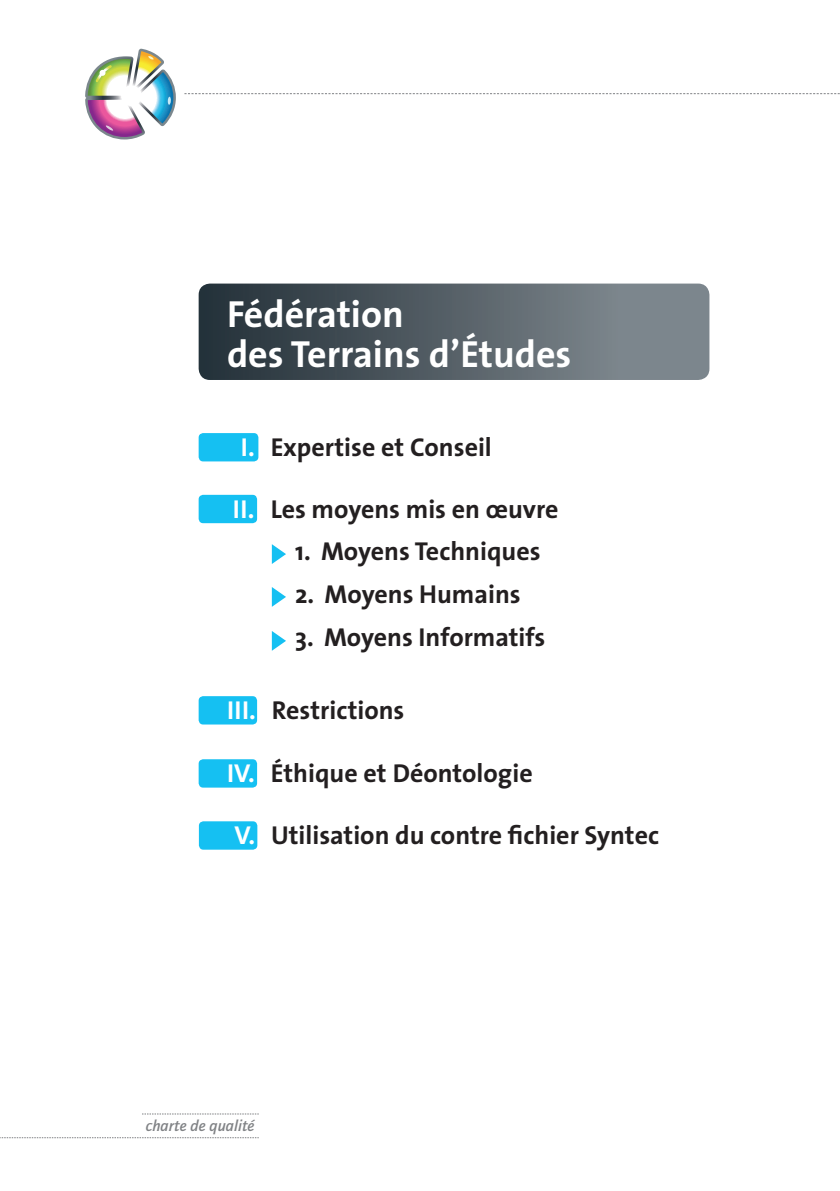
<style>
.page{position:relative;width:840px;height:1191px;background:#fff}
.page>*{position:absolute;margin:0;border:0;box-sizing:border-box;transform-origin:0 0}
.t1{font:700 38px/40px "The Sans";color:#fff}
.t2{font:700 26px "The Sans";color:#231f20}
.t3{font:italic 500 16px "Quay Sans ITC Std";color:#808285}
.s1{color:#fff}
</style>
<div class="page">
<svg style="left:142px;top:1113px;width:116px;height:1px"></svg>
<svg style="left:0;top:1137px;width:258px;height:1px"></svg>
<svg style="left:85px;top:49px;width:91px;height:90px"></svg>
<svg style="left:184px;top:93px;width:656px;height:1px"></svg>
<div style="left:198px;top:433px;width:60px;height:28px;background:#15c0f2;border-radius:5px"></div>
<div style="left:198px;top:495px;width:59px;height:28px;background:#15c0f2;border-radius:5px"></div>
<div style="left:198px;top:696px;width:59px;height:28px;background:#15c0f2;border-radius:5px"></div>
<div style="left:198px;top:759px;width:59px;height:28px;background:#15c0f2;border-radius:5px"></div>
<div style="left:199px;top:821px;width:58px;height:28px;background:#15c0f2;border-radius:5px"></div>
<svg style="left:198px;top:283px;width:511px;height:97px;background:#576269"></svg>
<svg style="left:272px;top:544px;width:14px;height:20px"></svg>
<svg style="left:272px;top:587px;width:14px;height:20px"></svg>
<svg style="left:272px;top:631px;width:14px;height:20px"></svg>
<h1 class="t1" style="left:227px;top:293px;width:346px">Fédération<br>des Terrains d’Études</h1>
<p class="t2" style="left:241px;top:425px;width:252px"><span class="s1">I.</span> Expertise et Conseil</p>
<p class="t2" style="left:232px;top:487px;width:327px"><span class="s1">II.</span> Les moyens mis en œuvre</p>
<p class="t2" style="left:295px;top:530px;width:247px">1. Moyens Techniques</p>
<p class="t2" style="left:295px;top:572px;width:227px">2. Moyens Humains</p>
<p class="t2" style="left:295px;top:615px;width:251px">3. Moyens Informatifs</p>
<p class="t2" style="left:227px;top:689px;width:179px"><span class="s1">III.</span> Restrictions</p>
<p class="t2" style="left:227px;top:751px;width:307px"><span class="s1">IV.</span> Éthique et Déontologie</p>
<p class="t2" style="left:234px;top:813px;width:426px"><span class="s1">V.</span> Utilisation du contre fichier Syntec</p>
<p class="t3" style="left:146px;top:1116px;width:110px">charte de qualité</p>
</div>
